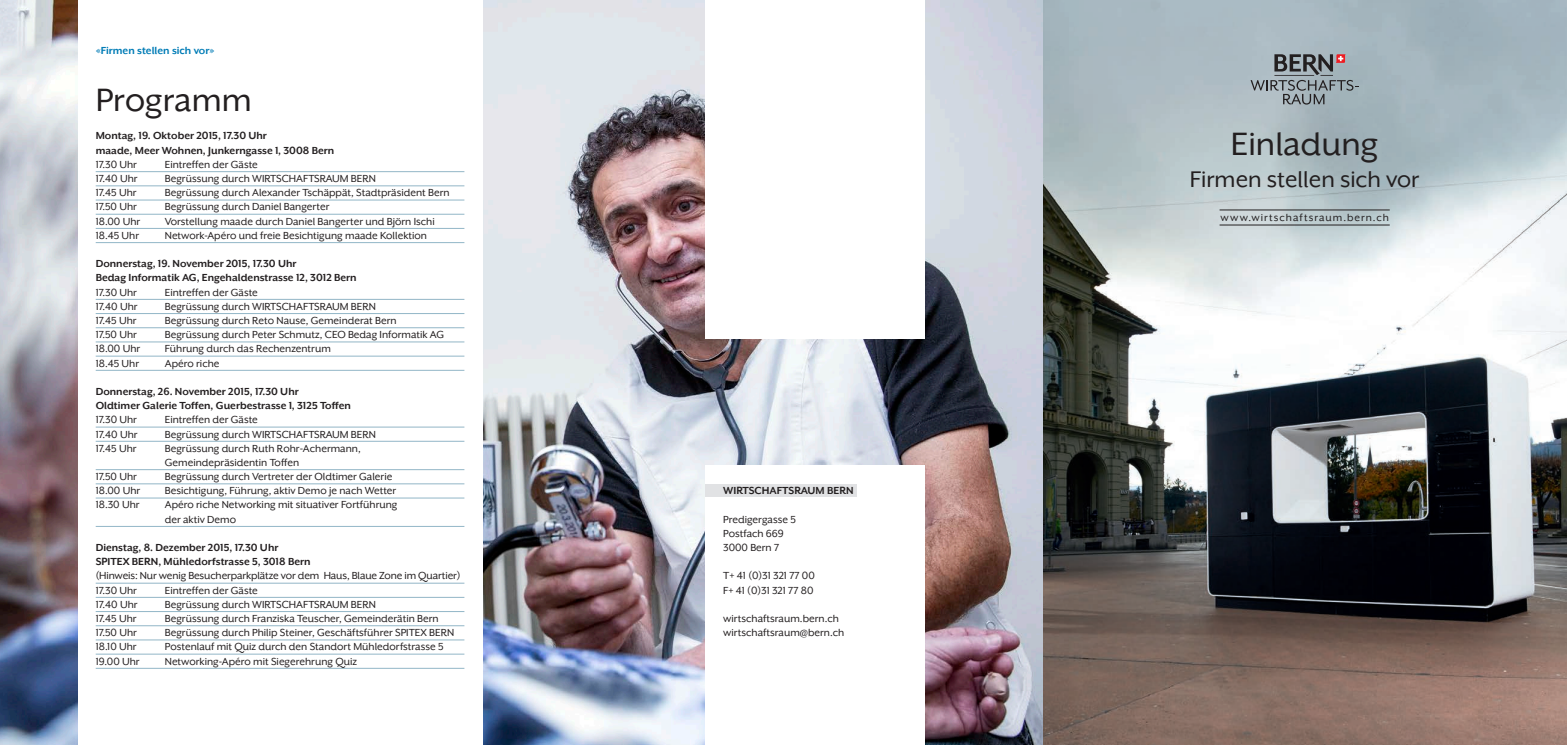
<style>
.page{position:relative;width:1567px;height:745px;background:#fff}
.page>*{position:absolute;margin:0;border:0;box-sizing:border-box;transform-origin:0 0}
.t1{font:37.5px "Mr Eaves XL San R";color:#231f20}
.t2{font:26.25px "Mr Eaves XL San R";color:#231f20}
.t3{font:11.88px/14.1px "Mr Eaves XL San R";color:#231f20}
.t4{font:11.88px/14.1px "Mr Eaves XL San B";color:#231f20}
.t5{font:11.88px "Mr Eaves XL San R";letter-spacing:.085em;color:#231f20}
.t6{font:11.88px "Mr Eaves XL San B";color:#007cb6}
</style>
<div class="page">
<img style="left:0;top:0;width:1566px;height:744px">
<div style="left:78px;top:0;width:404px;height:744px;background:#fff"></div>
<svg style="left:1250px;top:54px;width:108px;height:50px;background:#8e979d"></svg>
<hr style="left:1219px;top:209px;width:170px;height:1px;background:#231f20">
<hr style="left:1219px;top:224px;width:170px;height:1px;background:#231f20">
<div style="left:705px;top:0;width:220px;height:338px;background:#fff"></div>
<div style="left:705px;top:465px;width:220px;height:279px;background:#fff"></div>
<div style="left:705px;top:484px;width:151px;height:12px;background:#e1e2e4"></div>
<hr style="left:96px;top:171px;width:368px;height:1px;background:#92b6c7">
<hr style="left:96px;top:185px;width:368px;height:1px;background:#92b6c7">
<hr style="left:96px;top:199px;width:368px;height:1px;background:#92b6c7">
<hr style="left:96px;top:214px;width:368px;height:1px;background:#92b6c7">
<hr style="left:96px;top:228px;width:368px;height:1px;background:#92b6c7">
<hr style="left:96px;top:242px;width:368px;height:1px;background:#92b6c7">
<hr style="left:96px;top:299px;width:368px;height:1px;background:#92b6c7">
<hr style="left:96px;top:313px;width:368px;height:1px;background:#92b6c7">
<hr style="left:96px;top:327px;width:368px;height:1px;background:#92b6c7">
<hr style="left:96px;top:341px;width:368px;height:1px;background:#92b6c7">
<hr style="left:96px;top:355px;width:368px;height:1px;background:#92b6c7">
<hr style="left:96px;top:370px;width:368px;height:1px;background:#92b6c7">
<hr style="left:96px;top:426px;width:368px;height:1px;background:#92b6c7">
<hr style="left:96px;top:440px;width:368px;height:1px;background:#92b6c7">
<hr style="left:96px;top:469px;width:368px;height:1px;background:#92b6c7">
<hr style="left:96px;top:483px;width:368px;height:1px;background:#92b6c7">
<hr style="left:96px;top:497px;width:368px;height:1px;background:#92b6c7">
<hr style="left:96px;top:525px;width:368px;height:1px;background:#92b6c7">
<hr style="left:96px;top:582px;width:368px;height:1px;background:#92b6c7">
<hr style="left:96px;top:596px;width:368px;height:1px;background:#92b6c7">
<hr style="left:96px;top:611px;width:368px;height:1px;background:#92b6c7">
<hr style="left:96px;top:625px;width:368px;height:1px;background:#92b6c7">
<hr style="left:96px;top:639px;width:368px;height:1px;background:#92b6c7">
<hr style="left:96px;top:653px;width:368px;height:1px;background:#92b6c7">
<hr style="left:96px;top:667px;width:368px;height:1px;background:#92b6c7">
<p class="t6" style="left:96px;top:44px;width:120px">«Firmen stellen sich vor»</p>
<h1 class="t1" style="left:96px;top:79px;width:158px">Programm</h1>
<p class="t4" style="left:96px;top:129px;width:240px">Montag, 19. Oktober 2015, 17.30 Uhr<br>maade, Meer Wohnen, Junkerngasse 1, 3008 Bern</p>
<p class="t3" style="left:96px;top:157px;width:43px">17.30 Uhr</p>
<p class="t3" style="left:165px;top:157px;width:95px">Eintreffen der Gäste</p>
<p class="t3" style="left:96px;top:171px;width:43px">17.40 Uhr</p>
<p class="t3" style="left:165px;top:171px;width:213px">Begrüssung durch WIRTSCHAFTSRAUM BERN</p>
<p class="t3" style="left:96px;top:185px;width:42px">17.45 Uhr</p>
<p class="t3" style="left:165px;top:185px;width:286px">Begrüssung durch Alexander Tschäppät, Stadtpräsident Bern</p>
<p class="t3" style="left:96px;top:200px;width:43px">17.50 Uhr</p>
<p class="t3" style="left:165px;top:200px;width:166px">Begrüssung durch Daniel Bangerter</p>
<p class="t3" style="left:96px;top:214px;width:46px">18.00 Uhr</p>
<p class="t3" style="left:165px;top:214px;width:271px">Vorstellung maade durch Daniel Bangerter und Björn Ischi</p>
<p class="t3" style="left:96px;top:228px;width:45px">18.45 Uhr</p>
<p class="t3" style="left:165px;top:228px;width:264px">Network-Apéro und freie Besichtigung maade Kollektion</p>
<p class="t4" style="left:96px;top:256px;width:262px">Donnerstag, 19. November 2015, 17.30 Uhr<br>Bedag Informatik AG, Engehaldenstrasse 12, 3012 Bern</p>
<p class="t3" style="left:96px;top:285px;width:43px">17.30 Uhr</p>
<p class="t3" style="left:165px;top:285px;width:95px">Eintreffen der Gäste</p>
<p class="t3" style="left:96px;top:299px;width:43px">17.40 Uhr</p>
<p class="t3" style="left:165px;top:299px;width:213px">Begrüssung durch WIRTSCHAFTSRAUM BERN</p>
<p class="t3" style="left:96px;top:313px;width:42px">17.45 Uhr</p>
<p class="t3" style="left:165px;top:313px;width:233px">Begrüssung durch Reto Nause, Gemeinderat Bern</p>
<p class="t3" style="left:96px;top:327px;width:43px">17.50 Uhr</p>
<p class="t3" style="left:165px;top:327px;width:281px">Begrüssung durch Peter Schmutz, CEO Bedag Informatik AG</p>
<p class="t3" style="left:96px;top:341px;width:46px">18.00 Uhr</p>
<p class="t3" style="left:165px;top:341px;width:167px">Führung durch das Rechenzentrum</p>
<p class="t3" style="left:96px;top:355px;width:45px">18.45 Uhr</p>
<p class="t3" style="left:165px;top:355px;width:56px">Apéro riche</p>
<p class="t4" style="left:96px;top:384px;width:257px">Donnerstag, 26. November 2015, 17.30 Uhr<br>Oldtimer Galerie Toffen, Guerbestrasse 1, 3125 Toffen</p>
<p class="t3" style="left:96px;top:412px;width:43px">17.30 Uhr</p>
<p class="t3" style="left:165px;top:412px;width:95px">Eintreffen der Gäste</p>
<p class="t3" style="left:96px;top:426px;width:43px">17.40 Uhr</p>
<p class="t3" style="left:165px;top:426px;width:213px">Begrüssung durch WIRTSCHAFTSRAUM BERN</p>
<p class="t3" style="left:96px;top:441px;width:42px">17.45 Uhr</p>
<p class="t3" style="left:165px;top:441px;width:197px">Begrüssung durch Ruth Rohr-Achermann,<br>Gemeindepräsidentin Toffen</p>
<p class="t3" style="left:96px;top:469px;width:43px">17.50 Uhr</p>
<p class="t3" style="left:165px;top:469px;width:229px">Begrüssung durch Vertreter der Oldtimer Galerie</p>
<p class="t3" style="left:96px;top:483px;width:46px">18.00 Uhr</p>
<p class="t3" style="left:165px;top:483px;width:233px">Besichtigung, Führung, aktiv Demo je nach Wetter</p>
<p class="t3" style="left:96px;top:497px;width:45px">18.30 Uhr</p>
<p class="t3" style="left:165px;top:497px;width:234px">Apéro riche Networking mit situativer Fortführung der aktiv Demo</p>
<p class="t4" style="left:96px;top:540px;width:216px">Dienstag, 8. Dezember 2015, 17.30 Uhr<br>SPITEX BERN, Mühledorfstrasse 5, 3018 Bern</p>
<p class="t3" style="left:96px;top:568px;width:366px">(Hinweis: Nur wenig Besucherparkplätze vor dem Haus, Blaue Zone im Quartier)<br>17.30 Uhr</p>
<p class="t3" style="left:165px;top:582px;width:95px">Eintreffen der Gäste</p>
<p class="t3" style="left:96px;top:597px;width:43px">17.40 Uhr</p>
<p class="t3" style="left:165px;top:597px;width:213px">Begrüssung durch WIRTSCHAFTSRAUM BERN</p>
<p class="t3" style="left:96px;top:611px;width:42px">17.45 Uhr</p>
<p class="t3" style="left:165px;top:611px;width:275px">Begrüssung durch Franziska Teuscher, Gemeinderätin Bern</p>
<p class="t3" style="left:96px;top:625px;width:43px">17.50 Uhr</p>
<p class="t3" style="left:165px;top:625px;width:291px">Begrüssung durch Philip Steiner, Geschäftsführer SPITEX BERN</p>
<p class="t3" style="left:96px;top:639px;width:42px">18.10 Uhr</p>
<p class="t3" style="left:165px;top:639px;width:280px">Postenlauf mit Quiz durch den Standort Mühledorfstrasse 5</p>
<p class="t3" style="left:96px;top:653px;width:45px">19.00 Uhr</p>
<p class="t3" style="left:165px;top:653px;width:194px">Networking-Apéro mit Siegerehrung Quiz</p>
<p class="t4" style="left:723px;top:483px;width:132px">WIRTSCHAFTSRAUM BERN</p>
<p class="t3" style="left:723px;top:511px;width:74px">Predigergasse 5<br>Postfach 669<br>3000 Bern 7</p>
<p class="t3" style="left:723px;top:568px;width:93px">T+ 41 (0)31 321 77 00<br>F+ 41 (0)31 321 77 80</p>
<p class="t3" style="left:723px;top:611px;width:122px">wirtschaftsraum.bern.ch wirtschaftsraum@bern.ch</p>
<h1 class="t1" style="left:1230px;top:123px;width:149px">Einladung</h1>
<h2 class="t2" style="left:1189px;top:164px;width:231px">Firmen stellen sich vor</h2>
<p class="t5" style="left:1220px;top:211px;width:170px">www.wirtschaftsraum.bern.ch</p>
</div>
